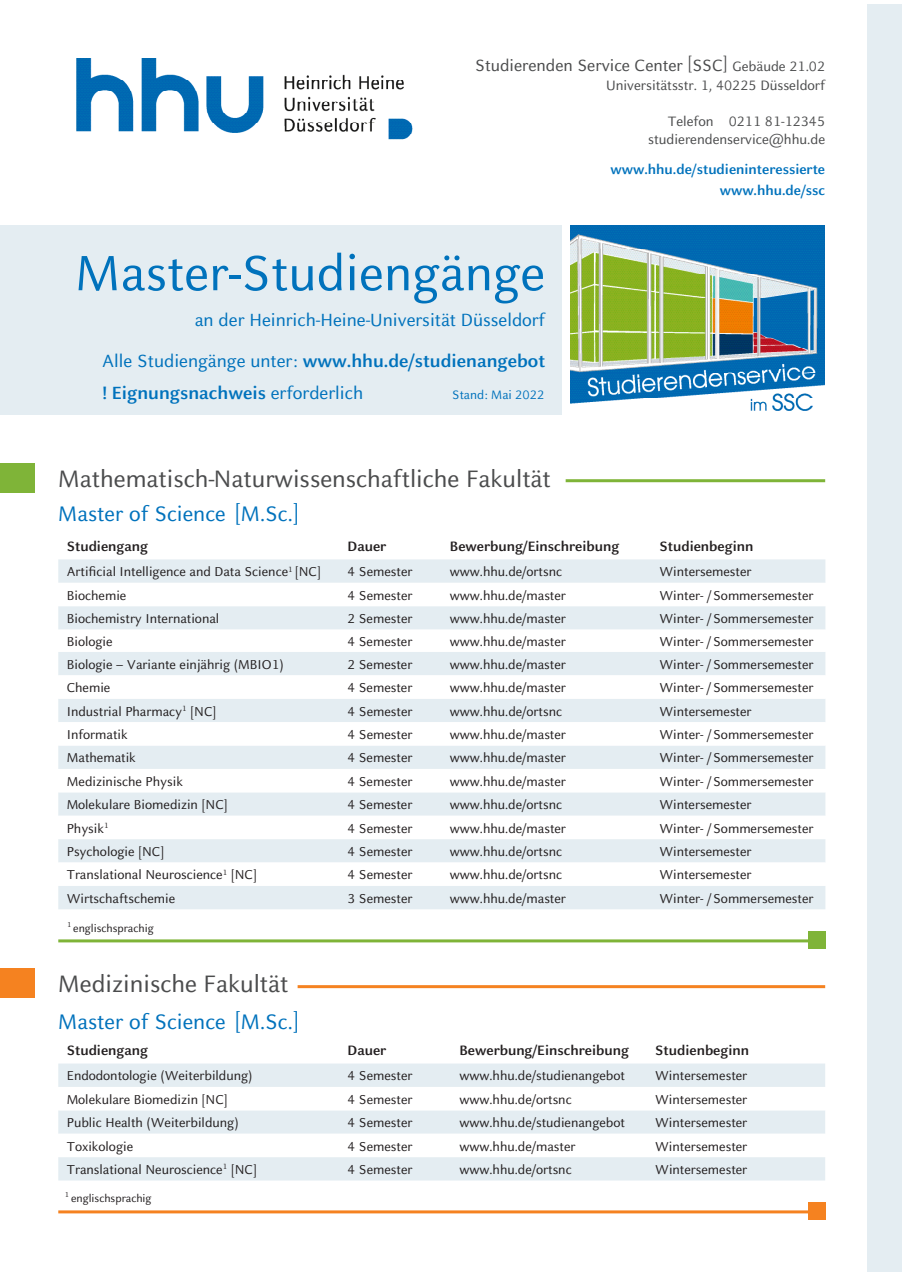
<style>
.page{position:relative;width:902px;height:1272px;background:#fff}
.page>*{position:absolute;margin:0;border:0;box-sizing:border-box;transform-origin:0 0}
.t1{font:54.75px "HHU Celeste Sans";color:#0072bc}
.t2{font:26.25px "HHU Celeste Sans";color:#4b4c4d}
.t3{font:23.25px "HHU Celeste Sans";color:#0072bc}
.t4{font:19.5px/40.8px "HHU Celeste Sans";color:#0072bc;text-align:right}
.t5{font:700 19.5px "HHU Celeste Sans";color:#0072bc}
.t6{font:18px "HHU Celeste Sans";color:#4b4c4d}
.t7{font:700 15px "HHU Celeste Sans";color:#231f20}
.t8{font:15px/18px "HHU Celeste Sans";color:#4b4c4d;text-align:right}
.t9{font:700 15px/21px "HHU Celeste Sans";color:#0072bc;text-align:right}
.t10{font:14.25px "HHU Celeste Sans";color:#231f20}
.t11{font:13.5px "HHU Celeste Sans";color:#0072bc}
.t12{font:12px "HHU Celeste Sans";color:#231f20}
.s1{font-size:15px}
.s2{font-weight:700}
.s3{font-weight:400}
</style>
<div class="page">
<div style="left:58px;top:1063px;width:767px;height:117px;background:#e4edf2"></div>
<svg style="left:58px;top:1086px;width:767px;height:71px"></svg>
<div style="left:808px;top:1202px;width:17px;height:17px;background:#f58220"></div>
<hr style="left:58px;top:1210px;width:754px;height:3px;background:#f58220">
<hr style="left:297px;top:985px;width:528px;height:3px;background:#f58220">
<div style="left:0;top:967px;width:34px;height:30px;background:#f58220"></div>
<div style="left:808px;top:931px;width:17px;height:17px;background:#7fb438"></div>
<hr style="left:58px;top:939px;width:766px;height:3px;background:#7fb438">
<div style="left:58px;top:559px;width:767px;height:350px;background:#e4edf2"></div>
<svg style="left:58px;top:583px;width:767px;height:46px"></svg>
<svg style="left:58px;top:629px;width:767px;height:256px"></svg>
<hr style="left:565px;top:479px;width:260px;height:3px;background:#7fb438">
<div style="left:0;top:463px;width:34px;height:30px;background:#7fb438"></div>
<div style="left:0;top:225px;width:561px;height:190px;background:#e4edf2"></div>
<img style="left:570px;top:225px;width:254px;height:186px">
<img style="left:76px;top:58px;width:337px;height:82px">
<div style="left:867px;top:4px;width:34px;height:1267px;background:#e4edf2"></div>
<p class="t6" style="left:475px;top:54px;width:351px">Studierenden Service Center [SSC] <span class="s1">Gebäude 21.02</span></p>
<p class="t8" style="left:606px;top:76px;width:221px">Universitätsstr. 1, 40225 Düsseldorf</p>
<p class="t8" style="left:648px;top:112px;width:178px">Telefon 0211 81-12345 studierendenservice@hhu.de</p>
<p class="t9" style="left:610px;top:158px;width:216px">www.hhu.de/studieninteressierte www.hhu.de/ssc</p>
<h1 class="t1" style="left:75px;top:238px;width:471px">Master-Studiengänge</h1>
<h3 class="t4" style="left:102px;top:299px;width:444px">an der Heinrich-Heine-Universität Düsseldorf<br>Alle Studiengänge unter: <span class="s2">www.hhu.de/studienangebot</span></h3>
<h3 class="t5" style="left:101px;top:381px;width:263px">! Eignungsnachweis <span class="s3">erforderlich</span></h3>
<p class="t11" style="left:452px;top:386px;width:94px">Stand: Mai 2022</p>
<h2 class="t2" style="left:58px;top:462px;width:494px">Mathematisch-Naturwissenschaftliche Fakultät</h2>
<h3 class="t3" style="left:58px;top:499px;width:242px">Master of Science [M.Sc.]</h3>
<p class="t7" style="left:67px;top:536px;width:83px">Studiengang</p>
<p class="t7" style="left:347px;top:536px;width:40px">Dauer</p>
<p class="t7" style="left:450px;top:536px;width:171px">Bewerbung/Einschreibung</p>
<p class="t7" style="left:659px;top:536px;width:95px">Studienbeginn</p>
<p class="t10" style="left:67px;top:563px;width:256px">Artificial Intelligence and Data Science<sup>1</sup> [NC]</p>
<p class="t10" style="left:347px;top:563px;width:66px">4 Semester</p>
<p class="t10" style="left:450px;top:563px;width:114px">www.hhu.de/ortsnc</p>
<p class="t10" style="left:659px;top:563px;width:94px">Wintersemester</p>
<p class="t10" style="left:67px;top:586px;width:61px">Biochemie</p>
<p class="t10" style="left:347px;top:586px;width:66px">4 Semester</p>
<p class="t10" style="left:450px;top:586px;width:117px">www.hhu.de/master</p>
<p class="t10" style="left:659px;top:586px;width:155px">Winter- /Sommersemester</p>
<p class="t10" style="left:67px;top:609px;width:154px">Biochemistry International</p>
<p class="t10" style="left:347px;top:609px;width:66px">2 Semester</p>
<p class="t10" style="left:450px;top:609px;width:117px">www.hhu.de/master</p>
<p class="t10" style="left:659px;top:609px;width:155px">Winter- /Sommersemester</p>
<p class="t10" style="left:67px;top:632px;width:47px">Biologie</p>
<p class="t10" style="left:347px;top:632px;width:66px">4 Semester</p>
<p class="t10" style="left:450px;top:632px;width:117px">www.hhu.de/master</p>
<p class="t10" style="left:659px;top:632px;width:155px">Winter- /Sommersemester</p>
<p class="t10" style="left:67px;top:655px;width:218px">Biologie – Variante einjährig (MBIO1)</p>
<p class="t10" style="left:347px;top:655px;width:66px">2 Semester</p>
<p class="t10" style="left:450px;top:655px;width:117px">www.hhu.de/master</p>
<p class="t10" style="left:659px;top:655px;width:155px">Winter- /Sommersemester</p>
<p class="t10" style="left:67px;top:678px;width:45px">Chemie</p>
<p class="t10" style="left:347px;top:678px;width:66px">4 Semester</p>
<p class="t10" style="left:450px;top:678px;width:117px">www.hhu.de/master</p>
<p class="t10" style="left:659px;top:678px;width:155px">Winter- /Sommersemester</p>
<p class="t10" style="left:67px;top:702px;width:151px">Industrial Pharmacy<sup>1</sup> [NC]</p>
<p class="t10" style="left:347px;top:702px;width:66px">4 Semester</p>
<p class="t10" style="left:450px;top:702px;width:114px">www.hhu.de/ortsnc</p>
<p class="t10" style="left:659px;top:702px;width:94px">Wintersemester</p>
<p class="t10" style="left:67px;top:725px;width:62px">Informatik</p>
<p class="t10" style="left:347px;top:725px;width:66px">4 Semester</p>
<p class="t10" style="left:450px;top:725px;width:117px">www.hhu.de/master</p>
<p class="t10" style="left:659px;top:725px;width:155px">Winter- /Sommersemester</p>
<p class="t10" style="left:67px;top:749px;width:70px">Mathematik</p>
<p class="t10" style="left:347px;top:749px;width:66px">4 Semester</p>
<p class="t10" style="left:450px;top:749px;width:117px">www.hhu.de/master</p>
<p class="t10" style="left:659px;top:749px;width:155px">Winter- /Sommersemester</p>
<p class="t10" style="left:67px;top:772px;width:118px">Medizinische Physik</p>
<p class="t10" style="left:347px;top:772px;width:66px">4 Semester</p>
<p class="t10" style="left:450px;top:772px;width:117px">www.hhu.de/master</p>
<p class="t10" style="left:659px;top:772px;width:155px">Winter- /Sommersemester</p>
<p class="t10" style="left:67px;top:795px;width:163px">Molekulare Biomedizin [NC]</p>
<p class="t10" style="left:347px;top:795px;width:66px">4 Semester</p>
<p class="t10" style="left:450px;top:795px;width:114px">www.hhu.de/ortsnc</p>
<p class="t10" style="left:659px;top:795px;width:94px">Wintersemester</p>
<p class="t10" style="left:67px;top:819px;width:43px">Physik<sup>1</sup></p>
<p class="t10" style="left:347px;top:819px;width:66px">4 Semester</p>
<p class="t10" style="left:450px;top:819px;width:117px">www.hhu.de/master</p>
<p class="t10" style="left:659px;top:819px;width:155px">Winter- /Sommersemester</p>
<p class="t10" style="left:67px;top:842px;width:99px">Psychologie [NC]</p>
<p class="t10" style="left:347px;top:842px;width:66px">4 Semester</p>
<p class="t10" style="left:450px;top:842px;width:114px">www.hhu.de/ortsnc</p>
<p class="t10" style="left:659px;top:842px;width:94px">Wintersemester</p>
<p class="t10" style="left:67px;top:865px;width:192px">Translational Neuroscience<sup>1</sup> [NC]</p>
<p class="t10" style="left:347px;top:865px;width:66px">4 Semester</p>
<p class="t10" style="left:450px;top:865px;width:114px">www.hhu.de/ortsnc</p>
<p class="t10" style="left:659px;top:865px;width:94px">Wintersemester</p>
<p class="t10" style="left:67px;top:889px;width:110px">Wirtschaftschemie</p>
<p class="t10" style="left:347px;top:889px;width:66px">3 Semester</p>
<p class="t10" style="left:450px;top:889px;width:117px">www.hhu.de/master</p>
<p class="t10" style="left:659px;top:889px;width:155px">Winter- /Sommersemester</p>
<p class="t12" style="left:67px;top:920px;width:88px"><sup>1</sup> englischsprachig</p>
<h2 class="t2" style="left:58px;top:967px;width:231px">Medizinische Fakultät</h2>
<h3 class="t3" style="left:58px;top:1007px;width:242px">Master of Science [M.Sc.]</h3>
<p class="t7" style="left:67px;top:1040px;width:83px">Studiengang</p>
<p class="t7" style="left:347px;top:1040px;width:40px">Dauer</p>
<p class="t7" style="left:459px;top:1040px;width:171px">Bewerbung/Einschreibung</p>
<p class="t7" style="left:655px;top:1040px;width:95px">Studienbeginn</p>
<p class="t10" style="left:67px;top:1066px;width:187px">Endodontologie (Weiterbildung)</p>
<p class="t10" style="left:347px;top:1066px;width:66px">4 Semester</p>
<p class="t10" style="left:459px;top:1066px;width:167px">www.hhu.de/studienangebot</p>
<p class="t10" style="left:655px;top:1066px;width:94px">Wintersemester</p>
<p class="t10" style="left:67px;top:1090px;width:163px">Molekulare Biomedizin [NC]</p>
<p class="t10" style="left:347px;top:1090px;width:66px">4 Semester</p>
<p class="t10" style="left:459px;top:1090px;width:114px">www.hhu.de/ortsnc</p>
<p class="t10" style="left:655px;top:1090px;width:94px">Wintersemester</p>
<p class="t10" style="left:67px;top:1113px;width:173px">Public Health (Weiterbildung)</p>
<p class="t10" style="left:347px;top:1113px;width:66px">4 Semester</p>
<p class="t10" style="left:459px;top:1113px;width:167px">www.hhu.de/studienangebot</p>
<p class="t10" style="left:655px;top:1113px;width:94px">Wintersemester</p>
<p class="t10" style="left:67px;top:1137px;width:68px">Toxikologie</p>
<p class="t10" style="left:347px;top:1137px;width:66px">4 Semester</p>
<p class="t10" style="left:459px;top:1137px;width:117px">www.hhu.de/master</p>
<p class="t10" style="left:655px;top:1137px;width:94px">Wintersemester</p>
<p class="t10" style="left:67px;top:1160px;width:192px">Translational Neuroscience<sup>1</sup> [NC]</p>
<p class="t10" style="left:347px;top:1160px;width:66px">4 Semester</p>
<p class="t10" style="left:459px;top:1160px;width:114px">www.hhu.de/ortsnc</p>
<p class="t10" style="left:655px;top:1160px;width:94px">Wintersemester</p>
<p class="t12" style="left:65px;top:1190px;width:88px"><sup>1</sup> englischsprachig</p>
</div>
